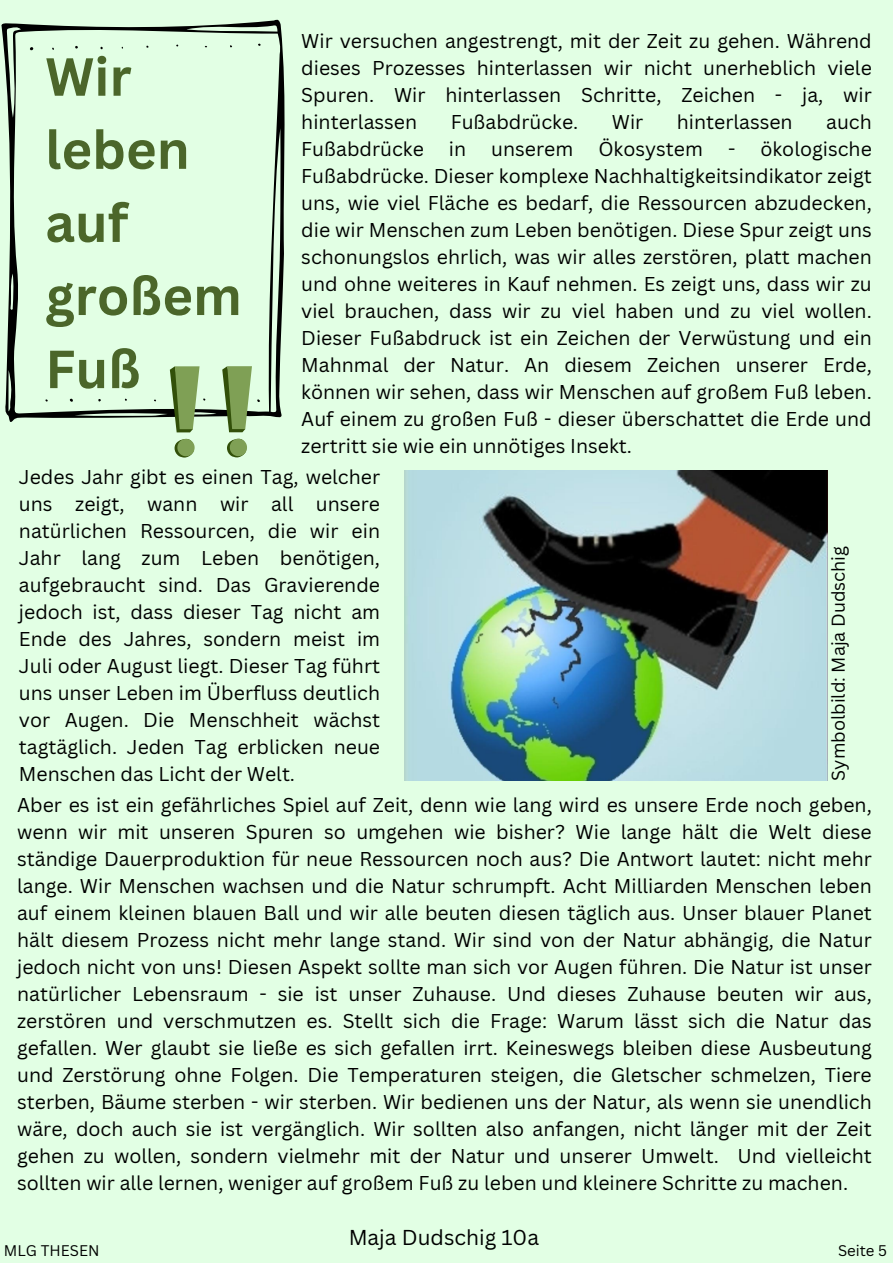
<style>
.page{position:relative;width:893px;height:1264px;background:#fff}
.page>*{position:absolute;margin:0;border:0;box-sizing:border-box;transform-origin:0 0}
.t1{font:700 52.35px/73.1px "Canva Sans";color:#4b662a}
.t2{font:21px "Canva Sans";color:#000}
.t3{font:19.5px/27px "Canva Sans";color:#000;text-align:justify}
.t4{font:18px "Canva Sans";color:#000}
.t5{font:15px "Canva Sans";color:#000}
</style>
<div class="page">
<div style="left:0;top:0;width:892px;height:1262px;background:#e2ffe4"></div>
<svg style="left:1px;top:19px;width:284px;height:403px"></svg>
<svg style="left:170px;top:366px;width:29px;height:66px"></svg>
<svg style="left:174px;top:439px;width:20px;height:18px"></svg>
<svg style="left:222px;top:366px;width:29px;height:66px"></svg>
<svg style="left:227px;top:439px;width:20px;height:18px"></svg>
<img style="left:404px;top:470px;width:423px;height:310px">
<p class="t3" style="left:301px;top:27px;width:572px">Wir versuchen angestrengt, mit der Zeit zu gehen. Während dieses Prozesses hinterlassen wir nicht unerheblich viele Spuren. Wir hinterlassen Schritte, Zeichen - ja, wir hinterlassen</p>
<p class="t1" style="left:45px;top:39px;width:198px">Wir leben auf großem<br>Fuß</p>
<p class="t3" style="left:450px;top:108px;width:129px">Fußabdrücke.</p>
<p class="t3" style="left:611px;top:108px;width:33px">Wir</p>
<p class="t3" style="left:676px;top:108px;width:117px">hinterlassen</p>
<p class="t3" style="left:826px;top:108px;width:47px">auch</p>
<p class="t3" style="left:301px;top:135px;width:124px">Fußabdrücke</p>
<p class="t3" style="left:449px;top:135px;width:19px">in</p>
<p class="t3" style="left:491px;top:135px;width:84px">unserem</p>
<p class="t3" style="left:598px;top:135px;width:106px">Ökosystem</p>
<p class="t3" style="left:301px;top:135px;width:572px;text-indent:426px">- ökologische Fußabdrücke. Dieser komplexe Nachhaltigkeitsindikator zeigt uns, wie viel Fläche es bedarf, die Ressourcen abzudecken, die wir Menschen zum Leben benötigen. Diese Spur zeigt uns schonungslos ehrlich, was wir alles zerstören, platt machen und ohne weiteres in Kauf nehmen. Es zeigt uns, dass wir zu viel brauchen, dass wir zu viel haben und zu viel wollen.<br>Dieser Fußabdruck ist ein Zeichen der Verwüstung und ein Mahnmal der Natur. An diesem Zeichen unserer Erde, können wir sehen, dass wir Menschen auf großem Fuß leben.<br>Auf einem zu großen Fuß - dieser überschattet die Erde und zertritt sie wie ein unnötiges Insekt.</p>
<p class="t3" style="left:19px;top:463px;width:362px">Jedes Jahr gibt es einen Tag, welcher uns zeigt, wann wir all unsere natürlichen Ressourcen, die wir ein Jahr lang zum Leben benötigen, aufgebraucht sind. Das Gravierende jedoch ist, dass dieser Tag nicht am Ende des Jahres, sondern meist im Juli oder August liegt. Dieser Tag führt uns unser Leben im Überfluss deutlich vor Augen. Die Menschheit wächst tagtäglich. Jeden Tag erblicken neue Menschen das Licht der Welt.</p>
<p class="t3" style="left:17px;top:790px;width:856px">Aber es ist ein gefährliches Spiel auf Zeit, denn wie lang wird es unsere Erde noch geben, wenn wir mit unseren Spuren so umgehen wie bisher? Wie lange hält die Welt diese ständige Dauerproduktion für neue Ressourcen noch aus? Die Antwort lautet: nicht mehr lange. Wir Menschen wachsen und die Natur schrumpft. Acht Milliarden Menschen leben auf einem kleinen blauen Ball und wir alle beuten diesen täglich aus. Unser blauer Planet hält diesem Prozess nicht mehr lange stand. Wir sind von der Natur abhängig, die Natur jedoch nicht von uns! Diesen Aspekt sollte man sich vor Augen führen. Die Natur ist unser natürlicher Lebensraum - sie ist unser Zuhause. Und dieses Zuhause beuten wir aus, zerstören und verschmutzen es. Stellt sich die Frage: Warum lässt sich die Natur das gefallen. Wer glaubt sie ließe es sich gefallen irrt. Keineswegs bleiben diese Ausbeutung und Zerstörung ohne Folgen. Die Temperaturen steigen, die Gletscher schmelzen, Tiere sterben, Bäume sterben - wir sterben. Wir bedienen uns der Natur, als wenn sie unendlich wäre, doch auch sie ist vergänglich. Wir sollten also anfangen, nicht länger mit der Zeit gehen zu wollen, sondern vielmehr mit der Natur und unserer Umwelt. Und vielleicht sollten wir alle lernen, weniger auf großem Fuß zu leben und kleinere Schritte zu machen.</p>
<p class="t4" style="left:825px;top:780px;width:236px;rotate:-90deg">Symbolbild: Maja Dudschig</p>
<p class="t2" style="left:348px;top:1222px;width:192px">Maja Dudschig 10a</p>
<p class="t5" style="left:4px;top:1239px;width:97px">MLG THESEN</p>
<p class="t5" style="left:838px;top:1239px;width:51px">Seite 5</p>
</div>
